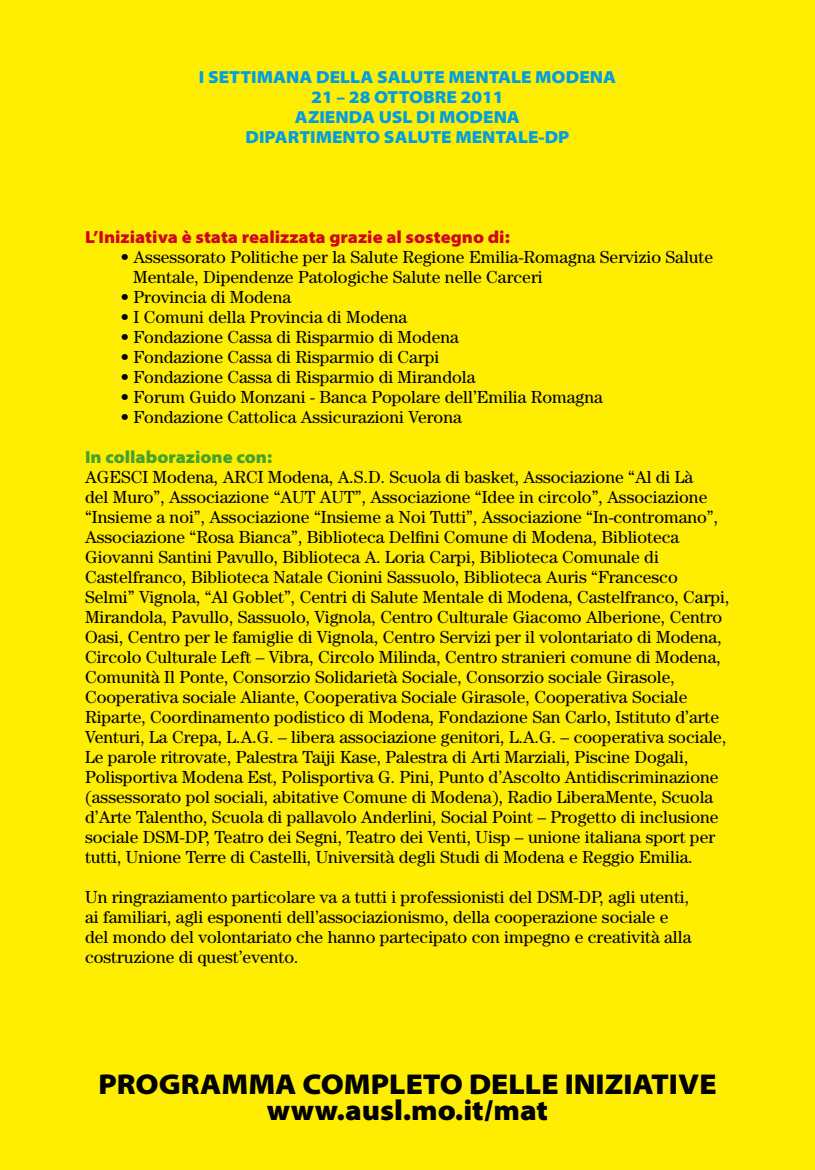
<style>
.page{position:relative;width:815px;height:1170px;background:#fff}
.page>*{position:absolute;margin:0;border:0;box-sizing:border-box;transform-origin:0 0}
.t1{font:900 semi-expanded 28.75px/26.2px "Myriad Pro";color:#000;text-align:center}
.t2{font:17.5px/20px "Century Std";color:#000}
.t3{font:900 semi-expanded 17.5px/20px "Myriad Pro";color:#009ee0;text-align:center}
.t4{font:900 semi-expanded 17.5px "Myriad Pro";color:#cd071e}
.t5{font:900 semi-expanded 17.5px "Myriad Pro";color:#45a12b}
</style>
<div class="page">
<div style="left:0;top:0;width:815px;height:1169px;background:#ffee01"></div>
<p class="t3" style="left:199px;top:66px;width:419px">I SETTIMANA DELLA SALUTE MENTALE MODENA<br>21 – 28 OTTOBRE 2011<br>AZIENDA USL DI MODENA<br>DIPARTIMENTO SALUTE MENTALE-DP</p>
<p class="t4" style="left:85px;top:225px;width:426px">L’Iniziativa è stata realizzata grazie al sostegno di:</p>
<p class="t2" style="left:133px;top:246px;width:581px;text-indent:-13px">• Assessorato Politiche per la Salute Regione Emilia-Romagna Servizio Salute<br>Mentale, Dipendenze Patologiche Salute nelle Carceri</p>
<p class="t2" style="left:120px;top:286px;width:172px">• Provincia di Modena</p>
<p class="t2" style="left:120px;top:306px;width:288px">• I Comuni della Provincia di Modena</p>
<p class="t2" style="left:120px;top:326px;width:340px">• Fondazione Cassa di Risparmio di Modena</p>
<p class="t2" style="left:120px;top:346px;width:320px">• Fondazione Cassa di Risparmio di Carpi</p>
<p class="t2" style="left:120px;top:366px;width:356px">• Fondazione Cassa di Risparmio di Mirandola</p>
<p class="t2" style="left:120px;top:386px;width:484px">• Forum Guido Monzani - Banca Popolare dell’Emilia Romagna</p>
<p class="t2" style="left:120px;top:406px;width:343px">• Fondazione Cattolica Assicurazioni Verona</p>
<p class="t5" style="left:85px;top:445px;width:189px">In collaborazione con:</p>
<p class="t2" style="left:85px;top:466px;width:646px">AGESCI Modena, ARCI Modena, A.S.D. Scuola di basket, Associazione “Al di Là<br>del Muro”, Associazione “AUT AUT”, Associazione “Idee in circolo”, Associazione “Insieme a noi”, Associazione “Insieme a Noi Tutti”, Associazione “In-contromano”, Associazione “Rosa Bianca”, Biblioteca Delfini Comune di Modena, Biblioteca Giovanni Santini Pavullo, Biblioteca A. Loria Carpi, Biblioteca Comunale di Castelfranco, Biblioteca Natale Cionini Sassuolo, Biblioteca Auris “Francesco Selmi” Vignola, “Al Goblet”, Centri di Salute Mentale di Modena, Castelfranco, Carpi, Mirandola, Pavullo, Sassuolo, Vignola, Centro Culturale Giacomo Alberione, Centro Oasi, Centro per le famiglie di Vignola, Centro Servizi per il volontariato di Modena, Circolo Culturale Left – Vibra, Circolo Milinda, Centro stranieri comune di Modena, Comunità Il Ponte, Consorzio Solidarietà Sociale, Consorzio sociale Girasole, Cooperativa sociale Aliante, Cooperativa Sociale Girasole, Cooperativa Sociale Riparte, Coordinamento podistico di Modena, Fondazione San Carlo, Istituto d’arte Venturi, La Crepa, L.A.G. – libera associazione genitori, L.A.G. – cooperativa sociale, Le parole ritrovate, Palestra Taiji Kase, Palestra di Arti Marziali, Piscine Dogali, Polisportiva Modena Est, Polisportiva G. Pini, Punto d’Ascolto Antidiscriminazione (assessorato pol sociali, abitative Comune di Modena), Radio LiberaMente, Scuola d’Arte Talentho, Scuola di pallavolo Anderlini, Social Point – Progetto di inclusione sociale DSM-DP, Teatro dei Segni, Teatro dei Venti, Uisp – unione italiana sport per tutti, Unione Terre di Castelli, Università degli Studi di Modena e Reggio Emilia.</p>
<p class="t2" style="left:85px;top:887px;width:608px">Un ringraziamento particolare va a tutti i professionisti del DSM-DP, agli utenti, ai familiari, agli esponenti dell’associazionismo, della cooperazione sociale e del mondo del volontariato che hanno partecipato con impegno e creatività alla costruzione di quest’evento.</p>
<h1 class="t1" style="left:98px;top:1069px;width:620px">PROGRAMMA COMPLETO DELLE INIZIATIVE www.ausl.mo.it/mat</h1>
</div>
